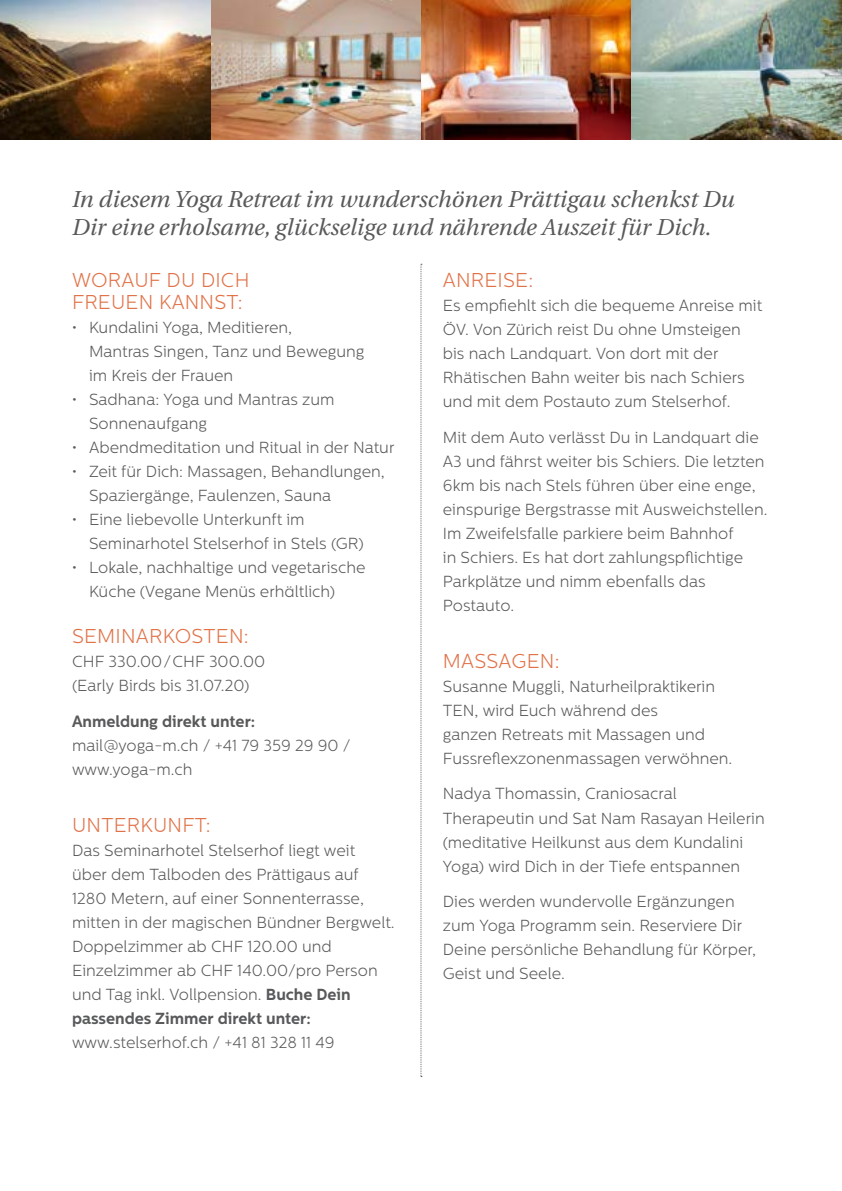
<style>
.page{position:relative;width:842px;height:1191px;background:#fff}
.page>*{position:absolute;margin:0;border:0;box-sizing:border-box;transform-origin:0 0}
.t1{font:italic 23px/27.6px "Utopia";color:#58595b}
.t2{font:300 20px/22px "Centrale Sans";letter-spacing:.01em;color:#e17349}
.t3{font:300 16px/24px "Centrale Sans";color:#58595b}
.t4{font:700 16px "Centrale Sans";color:#58595b}
.s1{font-weight:700}
</style>
<div class="page">
<svg style="left:421px;top:264px;width:1px;height:813px"></svg>
<img style="left:210px;top:0;width:632px;height:140px">
<img style="left:0;top:0;width:210px;height:140px">
<h1 class="t1" style="left:72px;top:186px;width:664px">In diesem Yoga Retreat im wunderschönen Prättigau schenkst Du<br>Dir eine erholsame, glückselige und nährende Auszeit für Dich.</h1>
<p class="t2" style="left:72px;top:269px;width:179px">WORAUF DU DICH<br>FREUEN KANNST:</p>
<p class="t3" style="left:89px;top:316px;width:277px;text-indent:-17px">• Kundalini Yoga, Meditieren,<br>Mantras Singen, Tanz und Bewegung im Kreis der Frauen</p>
<p class="t3" style="left:89px;top:388px;width:247px;text-indent:-17px">• Sadhana: Yoga und Mantras zum<br>Sonnenaufgang</p>
<p class="t3" style="left:72px;top:436px;width:324px">• Abendmeditation und Ritual in der Natur</p>
<p class="t3" style="left:89px;top:460px;width:297px;text-indent:-17px">• Zeit für Dich: Massagen, Behandlungen,<br>Spaziergänge, Faulenzen, Sauna</p>
<p class="t3" style="left:89px;top:508px;width:276px;text-indent:-17px">• Eine liebevolle Unterkunft im<br>Seminarhotel Stelserhof in Stels (GR)</p>
<p class="t3" style="left:89px;top:556px;width:278px;text-indent:-17px">• Lokale, nachhaltige und vegetarische<br>Küche (Vegane Menüs erhältlich)</p>
<p class="t2" style="left:72px;top:625px;width:178px">SEMINARKOSTEN:</p>
<p class="t3" style="left:72px;top:650px;width:195px">CHF 330.00/CHF 300.00 (Early Birds bis 31.07.20)</p>
<p class="t4" style="left:72px;top:711px;width:185px">Anmeldung direkt unter:</p>
<p class="t3" style="left:72px;top:733px;width:280px">mail@yoga-m.ch / +41 79 359 29 90 / www.yoga-m.ch</p>
<p class="t2" style="left:72px;top:814px;width:140px">UNTERKUNFT:</p>
<p class="t3" style="left:72px;top:838px;width:324px">Das Seminarhotel Stelserhof liegt weit<br>über dem Talboden des Prättigaus auf 1280 Metern, auf einer Sonnenterrasse, mitten in der magischen Bündner Bergwelt.<br>Doppelzimmer ab CHF 120.00 und Einzelzimmer ab CHF 140.00/pro Person und Tag inkl. Vollpension. <span class="s1">Buche Dein passendes Zimmer direkt unter:</span></p>
<p class="t3" style="left:72px;top:1030px;width:264px">www.stelserhof.ch / +41 81 328 11 49</p>
<p class="t2" style="left:443px;top:269px;width:92px">ANREISE:</p>
<p class="t3" style="left:443px;top:294px;width:321px">Es empfiehlt sich die bequeme Anreise mit ÖV. Von Zürich reist Du ohne Umsteigen bis nach Landquart. Von dort mit der Rhätischen Bahn weiter bis nach Schiers und mit dem Postauto zum Stelserhof.</p>
<p class="t3" style="left:443px;top:425px;width:326px">Mit dem Auto verlässt Du in Landquart die A3 und fährst weiter bis Schiers. Die letzten 6km bis nach Stels führen über eine enge, einspurige Bergstrasse mit Ausweichstellen.<br>Im Zweifelsfalle parkiere beim Bahnhof<br>in Schiers. Es hat dort zahlungspflichtige Parkplätze und nimm ebenfalls das Postauto.</p>
<p class="t2" style="left:443px;top:650px;width:118px">MASSAGEN:</p>
<p class="t3" style="left:443px;top:674px;width:291px">Susanne Muggli, Naturheilpraktikerin TEN, wird Euch während des<br>ganzen Retreats mit Massagen und Fussreflexzonenmassagen verwöhnen.</p>
<p class="t3" style="left:443px;top:782px;width:323px">Nadya Thomassin, Craniosacral Therapeutin und Sat Nam Rasayan Heilerin (meditative Heilkunst aus dem Kundalini Yoga) wird Dich in der Tiefe entspannen</p>
<p class="t3" style="left:443px;top:889px;width:315px">Dies werden wundervolle Ergänzungen zum Yoga Programm sein. Reserviere Dir Deine persönliche Behandlung für Körper, Geist und Seele.</p>
</div>
